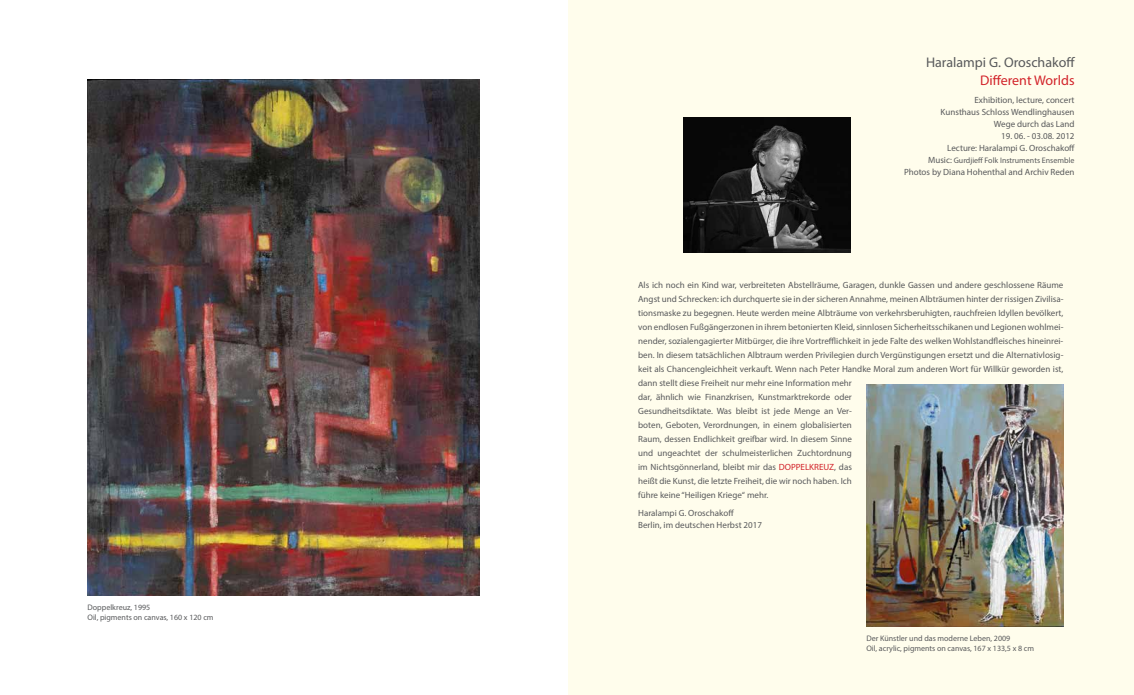
<style>
.page{position:relative;width:1134px;height:695px;background:#fff}
.page>*{position:absolute;margin:0;border:0;box-sizing:border-box;transform-origin:0 0}
.t1{font:14px "Myriad Pro";color:#58595b}
.t2{font:14px "Myriad Pro";color:#d2232a}
.t3{font:9px/14px "Myriad Pro";color:#58595b;text-align:right}
.t4{font:8px/10px "Myriad Pro";color:#58595b}
.s1{font-size:9px}
.s2{color:#d2232a}
</style>
<div class="page">
<div style="left:568px;top:0;width:566px;height:694px;background:#fffdec"></div>
<img style="left:866px;top:385px;width:197px;height:241px">
<img style="left:683px;top:118px;width:168px;height:134px">
<img style="left:88px;top:79px;width:391px;height:516px">
<p class="t4" style="left:88px;top:602px;width:128px">Doppelkreuz, 1995<br>Oil, pigments on canvas, 160 x 120 cm</p>
<h1 class="t1" style="left:926px;top:54px;width:151px">Haralampi G. Oroschakoff</h1>
<h1 class="t2" style="left:980px;top:72px;width:96px">Different Worlds</h1>
<p class="t3" style="left:941px;top:94px;width:135px;line-height:12px">Exhibition, lecture, concert<br>Kunsthaus Schloss Wendlinghausen<br>Wege durch das Land</p>
<p class="t3" style="left:947px;top:130px;width:129px;line-height:12px">19. 06. - 03.08. 2012<br>Lecture: Haralampi G. Oroschakoff</p>
<p class="t4" style="left:928px;top:155px;width:148px"><span class="s1">Music:</span> Gurdjieff Folk Instruments Ensemble</p>
<p class="t3" style="left:904px;top:165px;width:172px">Photos by Diana Hohenthal and Archiv Reden</p>
<p class="t3" style="left:638px;top:277px;width:427px;text-align:left">Als ich noch ein Kind war, verbreiteten Abstellräume, Garagen, dunkle Gassen und andere geschlossene Räume Angst und Schrecken: ich durchquerte sie in der sicheren Annahme, meinen Albträumen hinter der rissigen Zivilisa&shy;tionsmaske zu begegnen. Heute werden meine Albträume von verkehrsberuhigten, rauchfreien Idyllen bevölkert, von endlosen Fußgängerzonen in ihrem betonierten Kleid, sinnlosen Sicherheitsschikanen und Legionen wohlmei&shy;nender, sozialengagierter Mitbürger, die ihre Vortrefflichkeit in jede Falte des welken Wohlstandfleisches hineinrei&shy;ben. In diesem tatsächlichen Albtraum werden Privilegien durch Vergünstigungen ersetzt und die Alternativlosig&shy;keit als Chancengleichheit verkauft. Wenn nach Peter Handke Moral zum anderen Wort für Willkür geworden ist, dann stellt diese Freiheit nur mehr eine Information mehr<br>dar, ähnlich wie Finanzkrisen, Kunstmarktrekorde oder<br>Gesundheitsdiktate. Was bleibt ist jede Menge an Ver-<br>boten, Geboten, Verordnungen, in einem globalisierten<br>Raum, dessen Endlichkeit greifbar wird. In diesem Sinne<br>und ungeachtet der schulmeisterlichen Zuchtordnung<br>im Nichtsgönnerland, bleibt mir das <span class="s2">DOPPELKREUZ</span>, das<br>heißt die Kunst, die letzte Freiheit, die wir noch haben. Ich<br>führe keine “Heiligen Kriege“ mehr.</p>
<p class="t3" style="left:638px;top:506px;width:125px;line-height:12px;text-align:left">Haralampi G. Oroschakoff<br>Berlin, im deutschen Herbst 2017</p>
<p class="t4" style="left:866px;top:633px;width:169px">Der Künstler und das moderne Leben, 2009<br>Oil, acrylic, pigments on canvas, 167 x 133,5 x 8 cm</p>
</div>
